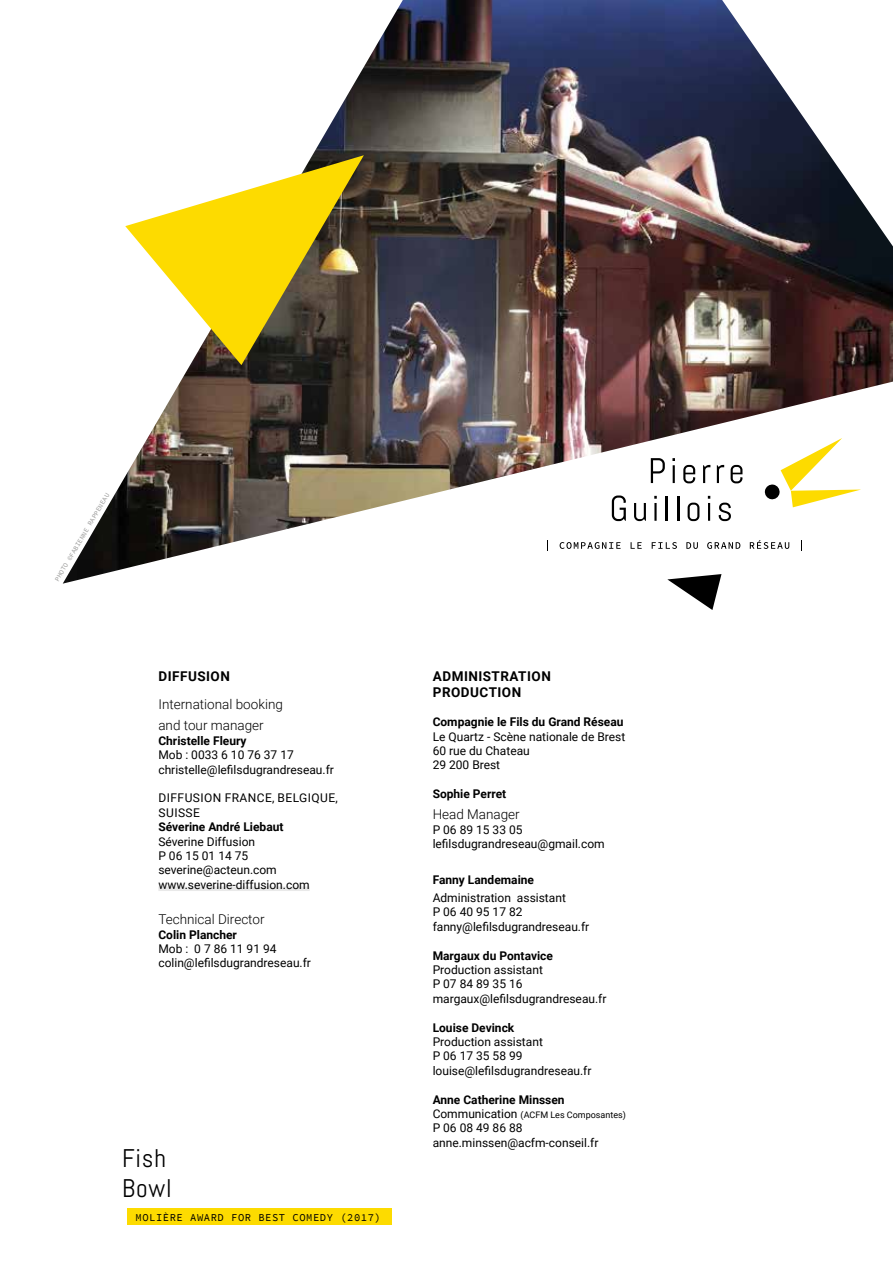
<style>
.page{position:relative;width:893px;height:1263px;background:#fff}
.page>*{position:absolute;margin:0;border:0;box-sizing:border-box;transform-origin:0 0}
.t1{font:25.5px/30.6px "Abel";letter-spacing:.03em;color:#000}
.t2{font:300 13.5px/21px "Roboto";color:#000}
.t3{font:700 13.5px/16.2px "Roboto";letter-spacing:.035em;color:#000}
.t4{font:12px/14.4px "Roboto";color:#000}
.t5{font:700 12px "Roboto";color:#000}
.t6{font:12px/14.4px "Roboto";letter-spacing:.035em;color:#000}
.t7{font:10.5px "Source Code Pro";letter-spacing:.05em;color:#000}
.t8{font:9px "Roboto";color:#000}
.t9{font:6.75px "Source Code Pro";color:#9d9d9c}
.s1{font-size:12px}
</style>
<div class="page">
<img style="left:63px;top:0;width:830px;height:584px">
<svg style="left:125px;top:155px;width:239px;height:210px"></svg>
<div style="left:158px;top:886px;width:152px;height:5px;background:#e9e9e9"></div>
<svg style="left:651px;top:458px;width:14px;height:25px"></svg>
<svg style="left:672px;top:458px;width:3px;height:25px"></svg>
<svg style="left:683px;top:465px;width:12px;height:18px"></svg>
<svg style="left:703px;top:465px;width:7px;height:18px"></svg>
<svg style="left:717px;top:465px;width:7px;height:18px"></svg>
<svg style="left:731px;top:465px;width:11px;height:18px"></svg>
<svg style="left:612px;top:495px;width:14px;height:26px"></svg>
<svg style="left:634px;top:503px;width:12px;height:18px"></svg>
<hr style="left:654px;top:503px;width:3px;height:18px;background:#000">
<hr style="left:666px;top:496px;width:2px;height:25px;background:#000">
<hr style="left:677px;top:496px;width:2px;height:25px;background:#000">
<svg style="left:688px;top:503px;width:11px;height:18px"></svg>
<svg style="left:708px;top:496px;width:2px;height:25px"></svg>
<svg style="left:719px;top:503px;width:12px;height:18px"></svg>
<svg style="left:560px;top:542px;width:61px;height:7px"></svg>
<svg style="left:631px;top:542px;width:11px;height:7px"></svg>
<svg style="left:652px;top:542px;width:25px;height:7px"></svg>
<svg style="left:686px;top:542px;width:12px;height:7px"></svg>
<svg style="left:707px;top:542px;width:33px;height:7px"></svg>
<svg style="left:750px;top:540px;width:39px;height:9px"></svg>
<svg style="left:667px;top:574px;width:54px;height:36px"></svg>
<svg style="left:764px;top:438px;width:97px;height:69px"></svg>
<div style="left:127px;top:1208px;width:264px;height:17px;background:#fddb00"></div>
<p class="t9" style="left:53px;top:579px;width:103px;rotate:-60deg">PHOTO ©FABIENNE RAPPENEAU</p>
<p class="t3" style="left:159px;top:668px;width:73px">DIFFUSION</p>
<p class="t2" style="left:158px;top:693px;width:126px">International booking and tour manager</p>
<p class="t5" style="left:158px;top:732px;width:90px">Christelle Fleury</p>
<p class="t4" style="left:158px;top:747px;width:177px">Mob : 0033 6 10 76 37 17 christelle@lefilsdugrandreseau.fr</p>
<p class="t6" style="left:159px;top:790px;width:181px">DIFFUSION FRANCE, BELGIQUE,<br>SUISSE</p>
<p class="t5" style="left:158px;top:818px;width:127px">Séverine André Liebaut</p>
<p class="t4" style="left:158px;top:834px;width:153px">Séverine Diffusion<br>P 06 15 01 14 75 severine@acteun.com www.severine-diffusion.com</p>
<p class="t2" style="left:158px;top:908px;width:108px">Technical Director</p>
<p class="t5" style="left:158px;top:926px;width:80px">Colin Plancher</p>
<p class="t4" style="left:158px;top:941px;width:154px">Mob : 0 7 86 11 91 94 colin@lefilsdugrandreseau.fr</p>
<h1 class="t1" style="left:122px;top:1143px;width:51px">Fish<br>Bowl</h1>
<p class="t7" style="left:136px;top:1210px;width:247px">MOLIÈRE AWARD FOR BEST COMEDY (2017)</p>
<p class="t3" style="left:433px;top:668px;width:119px">ADMINISTRATION<br>PRODUCTION</p>
<p class="t5" style="left:433px;top:713px;width:192px">Compagnie le Fils du Grand Réseau</p>
<p class="t4" style="left:433px;top:729px;width:194px">Le Quartz - Scène nationale de Brest<br>60 rue du Chateau<br>29 200 Brest</p>
<p class="t5" style="left:433px;top:785px;width:75px">Sophie Perret</p>
<p class="t2" style="left:433px;top:803px;width:89px">Head Manager</p>
<p class="t4" style="left:433px;top:822px;width:174px">P 06 89 15 33 05 lefilsdugrandreseau@gmail.com</p>
<p class="t5" style="left:433px;top:871px;width:103px">Fanny Landemaine</p>
<p class="t4" style="left:433px;top:890px;width:158px">Administration assistant<br>P 06 40 95 17 82 fanny@lefilsdugrandreseau.fr</p>
<p class="t5" style="left:433px;top:947px;width:122px">Margaux du Pontavice</p>
<p class="t4" style="left:433px;top:962px;width:175px">Production assistant<br>P 07 84 89 35 16 margaux@lefilsdugrandreseau.fr</p>
<p class="t5" style="left:433px;top:1019px;width:83px">Louise Devinck</p>
<p class="t4" style="left:433px;top:1034px;width:160px">Production assistant<br>P 06 17 35 58 99 louise@lefilsdugrandreseau.fr</p>
<p class="t5" style="left:433px;top:1091px;width:133px">Anne Catherine Minssen</p>
<p class="t8" style="left:433px;top:1108px;width:195px"><span class="s1">Communication</span> (ACFM Les Composantes)</p>
<p class="t4" style="left:433px;top:1120px;width:167px">P 06 08 49 86 88 anne.minssen@acfm-conseil.fr</p>
</div>
